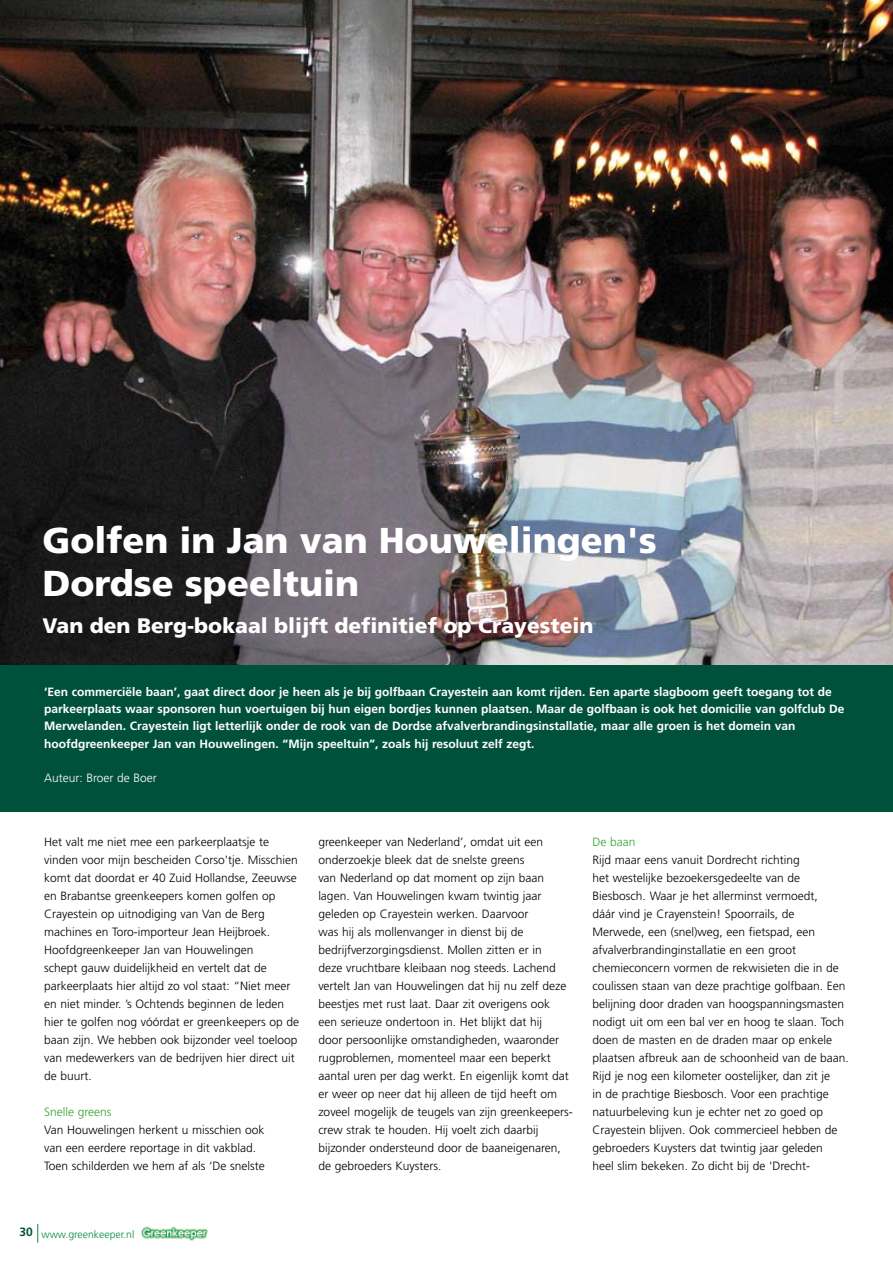
<style>
.page{position:relative;width:893px;height:1263px;background:#fff}
.page>*{position:absolute;margin:0;border:0;box-sizing:border-box;transform-origin:0 0}
.t1{font:900 36px/43.2px "Frutiger";color:#fff}
.t2{font:900 21px "Frutiger";color:#fff}
.t3{font:300 12px/18px "Frutiger";color:#000}
.t4{font:700 12px/17.2px "Frutiger";color:#fff}
.t5{font:300 12px "Frutiger";color:#35a32c}
.t6{font:300 12px "Frutiger";color:#fff}
.t7{font:300 10.5px "Frutiger";color:#008b45}
.s1{font-weight:700;font-size:12px;color:#00513c}
</style>
<div class="page">
<img style="left:141px;top:1226px;width:67px;height:15px">
<svg style="left:38px;top:1224px;width:1px;height:19px"></svg>
<img style="left:0;top:0;width:893px;height:665px">
<div style="left:0;top:665px;width:893px;height:146px;background:#00513c"></div>
<h1 class="t1" style="left:43px;top:518px;width:616px">Golfen in Jan van Houwelingen's<br>Dordse speeltuin</h1>
<h2 class="t2" style="left:43px;top:613px;width:552px">Van den Berg-bokaal blijft definitief op Crayestein</h2>
<p class="t4" style="left:44px;top:683px;width:802px">‘Een commerciële baan’, gaat direct door je heen als je bij golfbaan Crayestein aan komt rijden. Een aparte slagboom geeft toegang tot de parkeerplaats waar sponsoren hun voertuigen bij hun eigen bordjes kunnen plaatsen. Maar de golfbaan is ook het domicilie van golfclub De Merwelanden. Crayestein ligt letterlijk onder de rook van de Dordse afvalverbrandingsinstallatie, maar alle groen is het domein van hoofdgreenkeeper Jan van Houwelingen. “Mijn speeltuin”, zoals hij resoluut zelf zegt.</p>
<p class="t6" style="left:44px;top:771px;width:114px">Auteur: Broer de Boer</p>
<p class="t3" style="left:44px;top:833px;width:256px">Het valt me niet mee een parkeerplaatsje te vinden voor mijn bescheiden Corso'tje. Misschien komt dat doordat er 40 Zuid Hollandse, Zeeuwse en Brabantse greenkeepers komen golfen op Crayestein op uitnodiging van Van de Berg machines en Toro-importeur Jean Heijbroek.<br>Hoofdgreenkeeper Jan van Houwelingen<br>schept gauw duidelijkheid en vertelt dat de parkeerplaats hier altijd zo vol staat: “Niet meer en niet minder. ’s Ochtends beginnen de leden hier te golfen nog vóórdat er greenkeepers op de baan zijn. We hebben ook bijzonder veel toeloop van medewerkers van de bedrijven hier direct uit de buurt.</p>
<p class="t5" style="left:44px;top:1105px;width:69px">Snelle greens</p>
<p class="t3" style="left:44px;top:1121px;width:222px">Van Houwelingen herkent u misschien ook van een eerdere reportage in dit vakblad.<br>Toen schilderden we hem af als ‘De snelste</p>
<p class="t3" style="left:318px;top:833px;width:256px">greenkeeper van Nederland’, omdat uit een onderzoekje bleek dat de snelste greens<br>van Nederland op dat moment op zijn baan lagen. Van Houwelingen kwam twintig jaar geleden op Crayestein werken. Daarvoor<br>was hij als mollenvanger in dienst bij de bedrijfverzorgingsdienst. Mollen zitten er in<br>deze vruchtbare kleibaan nog steeds. Lachend vertelt Jan van Houwelingen dat hij nu zelf deze beestjes met rust laat. Daar zit overigens ook<br>een serieuze ondertoon in. Het blijkt dat hij<br>door persoonlijke omstandigheden, waaronder rugproblemen, momenteel maar een beperkt aantal uren per dag werkt. En eigenlijk komt dat er weer op neer dat hij alleen de tijd heeft om zoveel mogelijk de teugels van zijn greenkeepers&shy;crew strak te houden. Hij voelt zich daarbij bijzonder ondersteund door de baaneigenaren, de gebroeders Kuysters.</p>
<p class="t5" style="left:593px;top:835px;width:45px">De baan</p>
<p class="t3" style="left:593px;top:851px;width:258px">Rijd maar eens vanuit Dordrecht richting<br>het westelijke bezoekersgedeelte van de Biesbosch. Waar je het allerminst vermoedt,<br>dáár vind je Crayenstein! Spoorrails, de Merwede, een (snel)weg, een fietspad, een afvalverbrandinginstallatie en een groot chemieconcern vormen de rekwisieten die in de coulissen staan van deze prachtige golfbaan. Een belijning door draden van hoogspanningsmasten nodigt uit om een bal ver en hoog te slaan. Toch doen de masten en de draden maar op enkele plaatsen afbreuk aan de schoonheid van de baan.<br>Rijd je nog een kilometer oostelijker, dan zit je<br>in de prachtige Biesbosch. Voor een prachtige natuurbeleving kun je echter net zo goed op Crayestein blijven. Ook commercieel hebben de gebroeders Kuysters dat twintig jaar geleden<br>heel slim bekeken. Zo dicht bij de 'Drecht-</p>
<p class="t7" style="left:20px;top:1228px;width:116px"><span class="s1">30</span> www.greenkeeper.nl</p>
</div>
